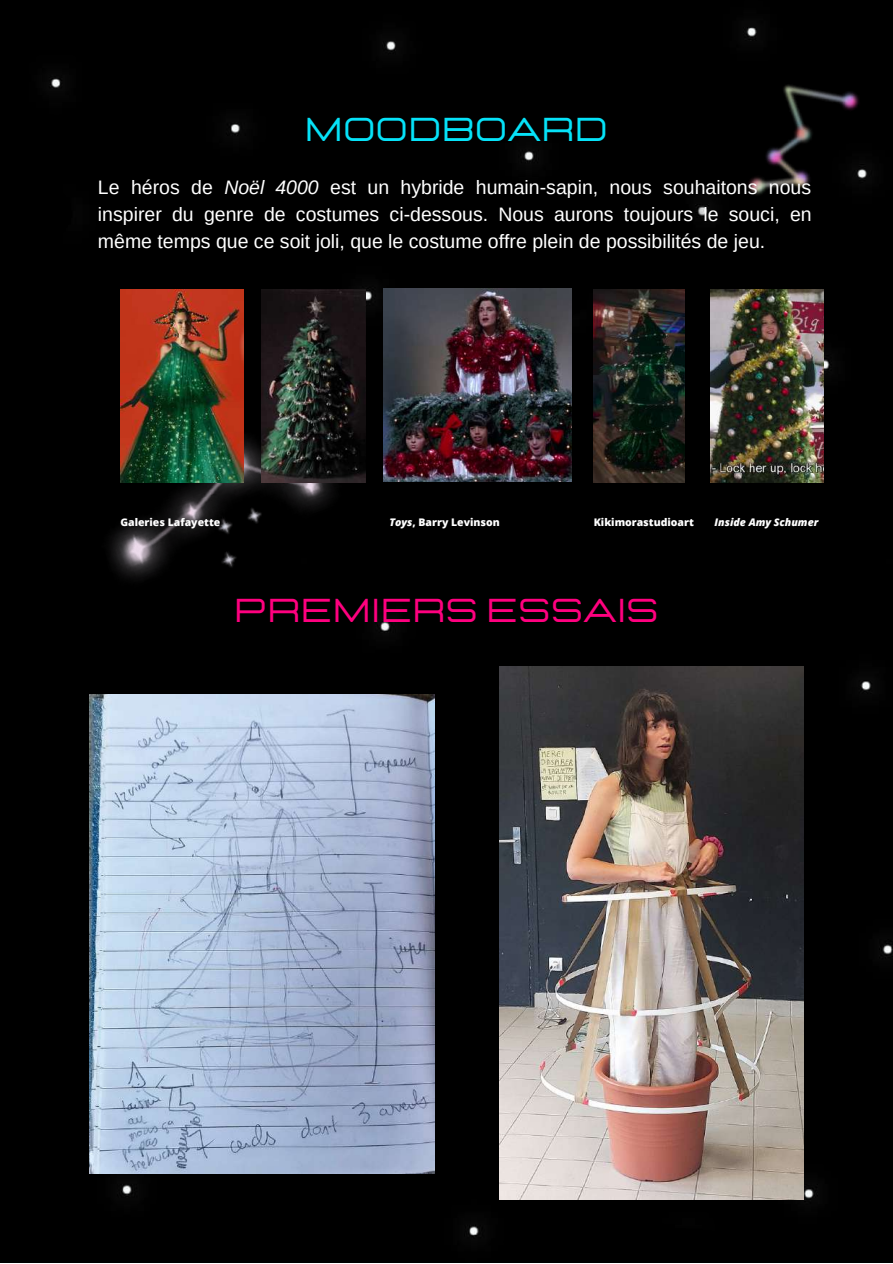
<style>
.page{position:relative;width:893px;height:1264px;background:#fff}
.page>*{position:absolute;margin:0;border:0;box-sizing:border-box;transform-origin:0 0}
.t1{font:33px "Lastica";color:#ff007f}
.t2{font:33px "Lastica";color:#06e2f8}
.t3{font:19.5px/27px "Arimo";color:#fff;text-align:justify}
.t4{font:800 10.5px "Open Sans";color:#fff}
.t5{font:italic 800 10.5px "Open Sans";color:#fff}
.s1{font-style:italic}
</style>
<div class="page">
<div style="left:0;top:0;width:892px;height:1262px;background:#000"></div>
<img style="left:69px;top:385px;width:293px;height:226px">
<img style="left:746px;top:84px;width:114px;height:112px">
<img style="left:120px;top:289px;width:123px;height:193px">
<img style="left:711px;top:289px;width:112px;height:193px">
<img style="left:593px;top:289px;width:91px;height:193px">
<img style="left:384px;top:288px;width:187px;height:194px">
<img style="left:261px;top:289px;width:105px;height:193px">
<img style="left:89px;top:694px;width:345px;height:479px">
<img style="left:500px;top:666px;width:303px;height:533px">
<h1 class="t2" style="left:304px;top:113px;width:305px">MOODBOARD</h1>
<p class="t3" style="left:98px;top:174px;width:715px">Le héros de <span class="s1">Noël 4000</span> est un hybride humain-sapin, nous souhaitons nous inspirer du genre de costumes ci-dessous. Nous aurons toujours le souci, en même temps que ce soit joli, que le costume offre plein de possibilités de jeu.</p>
<p class="t4" style="left:120px;top:515px;width:101px">Galeries Lafayette</p>
<p class="t4" style="left:389px;top:515px;width:112px"><span class="s1">Toys</span>, Barry Levinson</p>
<p class="t4" style="left:593px;top:515px;width:102px">Kikimorastudioart</p>
<p class="t5" style="left:714px;top:515px;width:105px">Inside Amy Schumer</p>
<h1 class="t1" style="left:234px;top:594px;width:426px">PREMIERS ESSAIS</h1>
</div>
